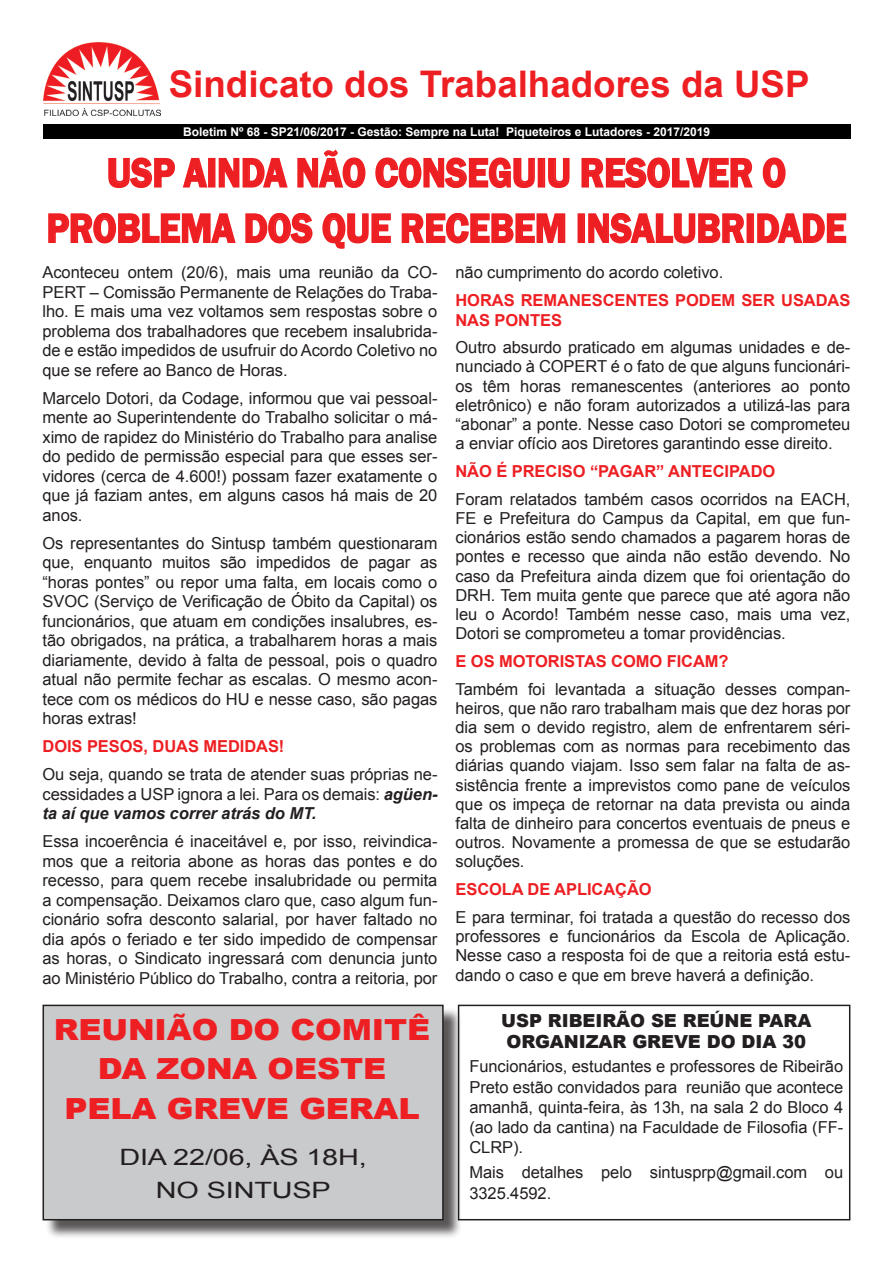
<style>
.page{position:relative;width:893px;height:1263px;background:#fff}
.page>*{position:absolute;margin:0;border:0;box-sizing:border-box;transform-origin:0 0}
.Título_3{font:600 42px "Franklin Gothic";letter-spacing:-.005em;color:#ee1f23;scale:.89 1}
.t1{font:700 36.75px "Arial";color:#ee1f23}
.Título_3-2{font:900 29.1px/39.5px "Arial";letter-spacing:-.005em;color:#ee1f23;text-align:center;scale:1.1 1}
.Título_3-3{font:22.5px "Arial";letter-spacing:-.005em;color:#231f20;scale:1.28 1}
.Título_3-4{font:900 18px/21px "Arial";letter-spacing:-.005em;color:#231f20}
.Título_3-5{font:16.5px/19.5px "Arial";letter-spacing:-.005em;color:#231f20;text-align:justify}
.Título_3-6{font:700 16.5px/19.5px "Arial";letter-spacing:-.005em;color:#ee1f23}
.t2{font:700 12px "Arial";color:#fff}
.s1{font-weight:700;font-style:italic}
</style>
<div class="page">
<img style="left:43px;top:42px;width:118px;height:73px">
<div style="left:45px;top:1007px;width:417px;height:232px;background:#231f20;opacity:.75"></div>
<div style="left:43px;top:1005px;width:400px;height:215px;background:#c9cacc"></div>
<div style="left:43px;top:1005px;width:401px;height:215px;border:2px solid #231f20"></div>
<div style="left:43px;top:124px;width:808px;height:15px;background:#000"></div>
<svg style="left:108px;top:157px;width:67px;height:31px"></svg>
<svg style="left:182px;top:157px;width:26px;height:31px"></svg>
<div style="left:208px;top:158px;width:7px;height:30px;border:2px solid #ee1f23"></div>
<svg style="left:218px;top:157px;width:70px;height:31px"></svg>
<svg style="left:297px;top:149px;width:69px;height:39px"></svg>
<svg style="left:375px;top:157px;width:160px;height:31px"></svg>
<div style="left:538px;top:158px;width:7px;height:30px;border:2px solid #ee1f23"></div>
<svg style="left:548px;top:157px;width:22px;height:31px"></svg>
<svg style="left:581px;top:157px;width:172px;height:31px"></svg>
<svg style="left:762px;top:157px;width:24px;height:31px"></svg>
<svg style="left:48px;top:213px;width:188px;height:31px"></svg>
<svg style="left:245px;top:213px;width:68px;height:31px"></svg>
<svg style="left:322px;top:213px;width:69px;height:36px"></svg>
<svg style="left:401px;top:213px;width:165px;height:31px"></svg>
<div style="left:578px;top:213px;width:7px;height:30px;border:2px solid #ee1f23"></div>
<svg style="left:588px;top:213px;width:157px;height:31px"></svg>
<div style="left:747px;top:213px;width:7px;height:30px;border:2px solid #ee1f23"></div>
<svg style="left:757px;top:213px;width:90px;height:30px"></svg>
<div style="left:458px;top:1005px;width:392px;height:215px;border:2px solid #231f20"></div>
<h2 class="t1" style="left:169px;top:59px;width:642px">Sindicato dos Trabalhadores da USP</h2>
<p class="t2" style="left:183px;top:124px;width:529px">Boletim Nº 68 - SP21/06/2017 - Gestão: Sempre na Luta! Piqueteiros e Lutadores - 2017/2019</p>
<p class="Título_3" style="left:107px;top:147px;width:764px">USP AINDA NÃO CONSEGUIU RESOLVER O</p>
<p class="Título_3" style="left:47px;top:202px;width:900px">PROBLEMA DOS QUE RECEBEM INSALUBRIDADE</p>
<p class="Título_3-5" style="left:43px;top:263px;width:396px">Aconteceu ontem (20/6), mais uma reunião da CO-PERT – Comissão Permanente de Relações do Traba&shy;lho. E mais uma vez voltamos sem respostas sobre o problema dos trabalhadores que recebem insalubrida&shy;de e estão impedidos de usufruir do Acordo Coletivo no que se refere ao Banco de Horas.</p>
<p class="Título_3-5" style="left:43px;top:388px;width:396px">Marcelo Dotori, da Codage, informou que vai pessoal&shy;mente ao Superintendente do Trabalho solicitar o má&shy;ximo de rapidez do Ministério do Trabalho para analise do pedido de permissão especial para que esses ser&shy;vidores (cerca de 4.600!) possam fazer exatamente o que já faziam antes, em alguns casos há mais de 20 anos.</p>
<p class="Título_3-5" style="left:43px;top:533px;width:396px">Os representantes do Sintusp também questionaram que, enquanto muitos são impedidos de pagar as “horas pontes” ou repor uma falta, em locais como o SVOC (Serviço de Verificação de Óbito da Capital) os funcionários, que atuam em condições insalubres, es&shy;tão obrigados, na prática, a trabalharem horas a mais diariamente, devido à falta de pessoal, pois o quadro atual não permite fechar as escalas. O mesmo acon&shy;tece com os médicos do HU e nesse caso, são pagas horas extras!</p>
<p class="Título_3-6" style="left:43px;top:737px;width:243px">DOIS PESOS, DUAS MEDIDAS!</p>
<p class="Título_3-5" style="left:43px;top:765px;width:397px">Ou seja, quando se trata de atender suas próprias ne&shy;cessidades a USP ignora a lei. Para os demais: <span class="s1">agüen&shy;ta aí que vamos correr atrás do MT.</span></p>
<p class="Título_3-5" style="left:43px;top:832px;width:396px">Essa incoerência é inaceitável e, por isso, reivindica&shy;mos que a reitoria abone as horas das pontes e do recesso, para quem recebe insalubridade ou permita a compensação. Deixamos claro que, caso algum fun&shy;cionário sofra desconto salarial, por haver faltado no dia após o feriado e ter sido impedido de compensar as horas, o Sindicato ingressará com denuncia junto ao Ministério Público do Trabalho, contra a reitoria, por</p>
<p class="Título_3-5" style="left:455px;top:263px;width:269px">não cumprimento do acordo coletivo.</p>
<p class="Título_3-6" style="left:455px;top:291px;width:396px">HORAS REMANESCENTES PODEM SER USADAS<br>NAS PONTES</p>
<p class="Título_3-5" style="left:455px;top:338px;width:396px">Outro absurdo praticado em algumas unidades e de&shy;nunciado à COPERT é o fato de que alguns funcionári&shy;os têm horas remanescentes (anteriores ao ponto eletrônico) e não foram autorizados a utilizá-las para “abonar” a ponte. Nesse caso Dotori se comprometeu a enviar ofício aos Diretores garantindo esse direito.</p>
<p class="Título_3-6" style="left:455px;top:462px;width:321px">NÃO É PRECISO “PAGAR” ANTECIPADO</p>
<p class="Título_3-5" style="left:455px;top:489px;width:396px">Foram relatados também casos ocorridos na EACH, FE e Prefeitura do Campus da Capital, em que fun&shy;cionários estão sendo chamados a pagarem horas de pontes e recesso que ainda não estão devendo. No caso da Prefeitura ainda dizem que foi orientação do DRH. Tem muita gente que parece que até agora não leu o Acordo! Também nesse caso, mais uma vez, Dotori se comprometeu a tomar providências.</p>
<p class="Título_3-6" style="left:455px;top:652px;width:275px">E OS MOTORISTAS COMO FICAM?</p>
<p class="Título_3-5" style="left:455px;top:679px;width:396px">Também foi levantada a situação desses compan&shy;heiros, que não raro trabalham mais que dez horas por dia sem o devido registro, alem de enfrentarem séri&shy;os problemas com as normas para recebimento das diárias quando viajam. Isso sem falar na falta de as&shy;sistência frente a imprevistos como pane de veículos que os impeça de retornar na data prevista ou ainda falta de dinheiro para concertos eventuais de pneus e outros. Novamente a promessa de que se estudarão soluções.</p>
<p class="Título_3-6" style="left:455px;top:880px;width:198px">ESCOLA DE APLICAÇÃO</p>
<p class="Título_3-5" style="left:455px;top:907px;width:396px">E para terminar, foi tratada a questão do recesso dos professores e funcionários da Escola de Aplicação.<br>Nesse caso a resposta foi de que a reitoria está estu&shy;dando o caso e que em breve haverá a definição.</p>
<p class="Título_3-2" style="left:54px;top:1009px;width:344px">REUNIÃO DO COMITÊ<br>DA ZONA OESTE<br>PELA GREVE GERAL</p>
<p class="Título_3-3" style="left:119px;top:1142px;width:195px">DIA 22/06, ÀS 18H,</p>
<p class="Título_3-3" style="left:156px;top:1176px;width:138px">NO SINTUSP</p>
<p class="Título_3-4" style="left:501px;top:1009px;width:312px">USP RIBEIRÃO SE REÚNE PARA<br>ORGANIZAR GREVE DO DIA 30</p>
<p class="Título_3-5" style="left:469px;top:1057px;width:375px;line-height:20.2px">Funcionários, estudantes e professores de Ribeirão Preto estão convidados para reunião que acontece amanhã, quinta-feira, às 13h, na sala 2 do Bloco 4 (ao lado da cantina) na Faculdade de Filosofia (FF-CLRP).</p>
<p class="Título_3-5" style="left:469px;top:1162px;width:375px;line-height:21px">Mais detalhes pelo sintusprp@gmail.com ou<br>3325.4592.</p>
</div>
